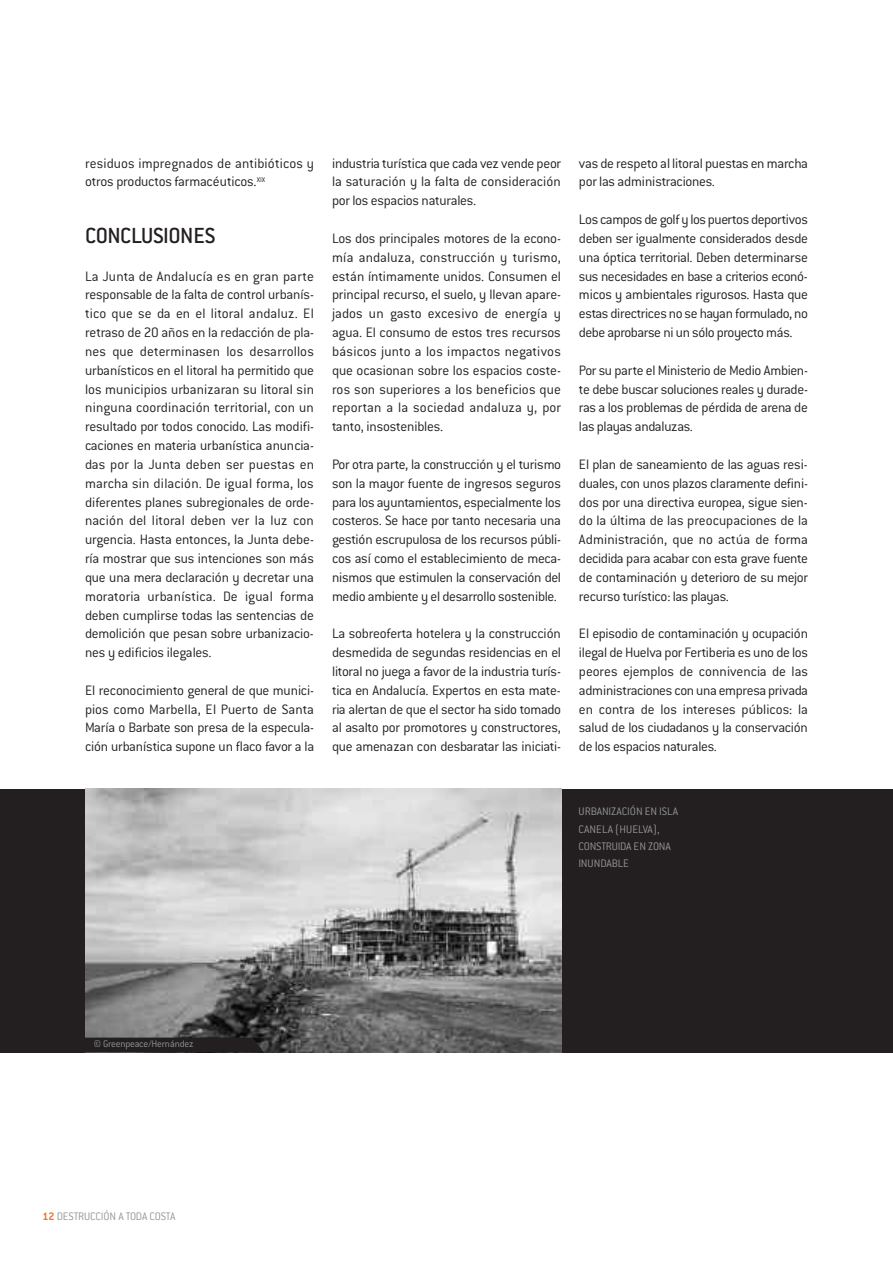
<style>
.page{position:relative;width:893px;height:1263px;background:#fff}
.page>*{position:absolute;margin:0;border:0;box-sizing:border-box;transform-origin:0 0}
.t1{font:500 24px "Conduit ITC";letter-spacing:-.015em;color:#231f20}
.t2{font:300 15px/18.9px "Conduit ITC";letter-spacing:-.02em;color:#231f20;text-align:justify}
.t3{font:300 15px/18.9px "Conduit ITC";color:#231f20}
.t4{font:300 12px/17.2px "Conduit ITC";letter-spacing:-.015em;color:#939598}
.t5{font:300 10.5px "Conduit ITC";letter-spacing:-.02em;color:#939598}
.s1{font-weight:700;color:#f37736}
</style>
<div class="page">
<div style="left:0;top:789px;width:893px;height:263px;background:#231f20"></div>
<img style="left:85px;top:789px;width:476px;height:263px">
<svg style="left:85px;top:1037px;width:179px;height:15px"></svg>
<p class="t3" style="left:85px;top:155px;width:230px">residuos impregnados de antibióticos y otros productos farmacéuticos.<sup>XIX</sup></p>
<h1 class="t1" style="left:85px;top:228px;width:132px">CONCLUSIONES</h1>
<p class="t2" style="left:85px;top:268px;width:231px">La Junta de Andalucía es en gran parte responsable de la falta de control urbanís&shy;tico que se da en el litoral andaluz. El retraso de 20 años en la redacción de pla&shy;nes que determinasen los desarrollos urbanísticos en el litoral ha permitido que los municipios urbanizaran su litoral sin ninguna coordinación territorial, con un resultado por todos conocido. Las modifi&shy;caciones en materia urbanística anuncia&shy;das por la Junta deben ser puestas en marcha sin dilación. De igual forma, los diferentes planes subregionales de orde&shy;nación del litoral deben ver la luz con urgencia. Hasta entonces, la Junta debe&shy;ría mostrar que sus intenciones son más que una mera declaración y decretar una moratoria urbanística. De igual forma deben cumplirse todas las sentencias de demolición que pesan sobre urbanizacio&shy;nes y edificios ilegales.</p>
<p class="t2" style="left:85px;top:682px;width:231px">El reconocimiento general de que munici&shy;pios como Marbella, El Puerto de Santa María o Barbate son presa de la especula&shy;ción urbanística supone un flaco favor a la</p>
<p class="t2" style="left:332px;top:155px;width:231px">industria turística que cada vez vende peor la saturación y la falta de consideración por los espacios naturales.</p>
<p class="t2" style="left:332px;top:230px;width:231px">Los dos principales motores de la econo&shy;mía andaluza, construcción y turismo, están íntimamente unidos. Consumen el principal recurso, el suelo, y llevan apare&shy;jados un gasto excesivo de energía y agua. El consumo de estos tres recursos básicos junto a los impactos negativos que ocasionan sobre los espacios coste&shy;ros son superiores a los beneficios que reportan a la sociedad andaluza y, por tanto, insostenibles.</p>
<p class="t2" style="left:332px;top:456px;width:231px">Por otra parte, la construcción y el turismo son la mayor fuente de ingresos seguros para los ayuntamientos, especialmente los costeros. Se hace por tanto necesaria una gestión escrupulosa de los recursos públi&shy;cos así como el establecimiento de meca&shy;nismos que estimulen la conservación del medio ambiente y el desarrollo sostenible.</p>
<p class="t2" style="left:332px;top:626px;width:231px">La sobreoferta hotelera y la construcción desmedida de segundas residencias en el litoral no juega a favor de la industria turís&shy;tica en Andalucía. Expertos en esta mate&shy;ria alertan de que el sector ha sido tomado al asalto por promotores y constructores, que amenazan con desbaratar las iniciati-</p>
<p class="t2" style="left:579px;top:155px;width:231px">vas de respeto al litoral puestas en marcha por las administraciones.</p>
<p class="t2" style="left:579px;top:212px;width:230px">Los campos de golf y los puertos deportivos deben ser igualmente considerados desde una óptica territorial. Deben determinarse sus necesidades en base a criterios econó&shy;micos y ambientales rigurosos. Hasta que estas directrices no se hayan formulado, no debe aprobarse ni un sólo proyecto más.</p>
<p class="t2" style="left:579px;top:362px;width:231px">Por su parte el Ministerio de Medio Ambien&shy;te debe buscar soluciones reales y durade&shy;ras a los problemas de pérdida de arena de las playas andaluzas.</p>
<p class="t2" style="left:579px;top:456px;width:231px">El plan de saneamiento de las aguas resi&shy;duales, con unos plazos claramente defini&shy;dos por una directiva europea, sigue sien&shy;do la última de las preocupaciones de la Administración, que no actúa de forma decidida para acabar con esta grave fuente de contaminación y deterioro de su mejor recurso turístico: las playas.</p>
<p class="t2" style="left:579px;top:626px;width:231px">El episodio de contaminación y ocupación ilegal de Huelva por Fertiberia es uno de los peores ejemplos de connivencia de las administraciones con una empresa privada en contra de los intereses públicos: la salud de los ciudadanos y la conservación de los espacios naturales.</p>
<p class="t4" style="left:579px;top:804px;width:101px">URBANIZACIÓN EN ISLA<br>CANELA (HUELVA),<br>CONSTRUIDA EN ZONA<br>INUNDABLE</p>
<p class="t5" style="left:94px;top:1041px;width:101px">© Greenpeace/Hernández</p>
<p class="t4" style="left:43px;top:1209px;width:134px"><span class="s1">12</span> DESTRUCCIÓN A TODA COSTA</p>
</div>
